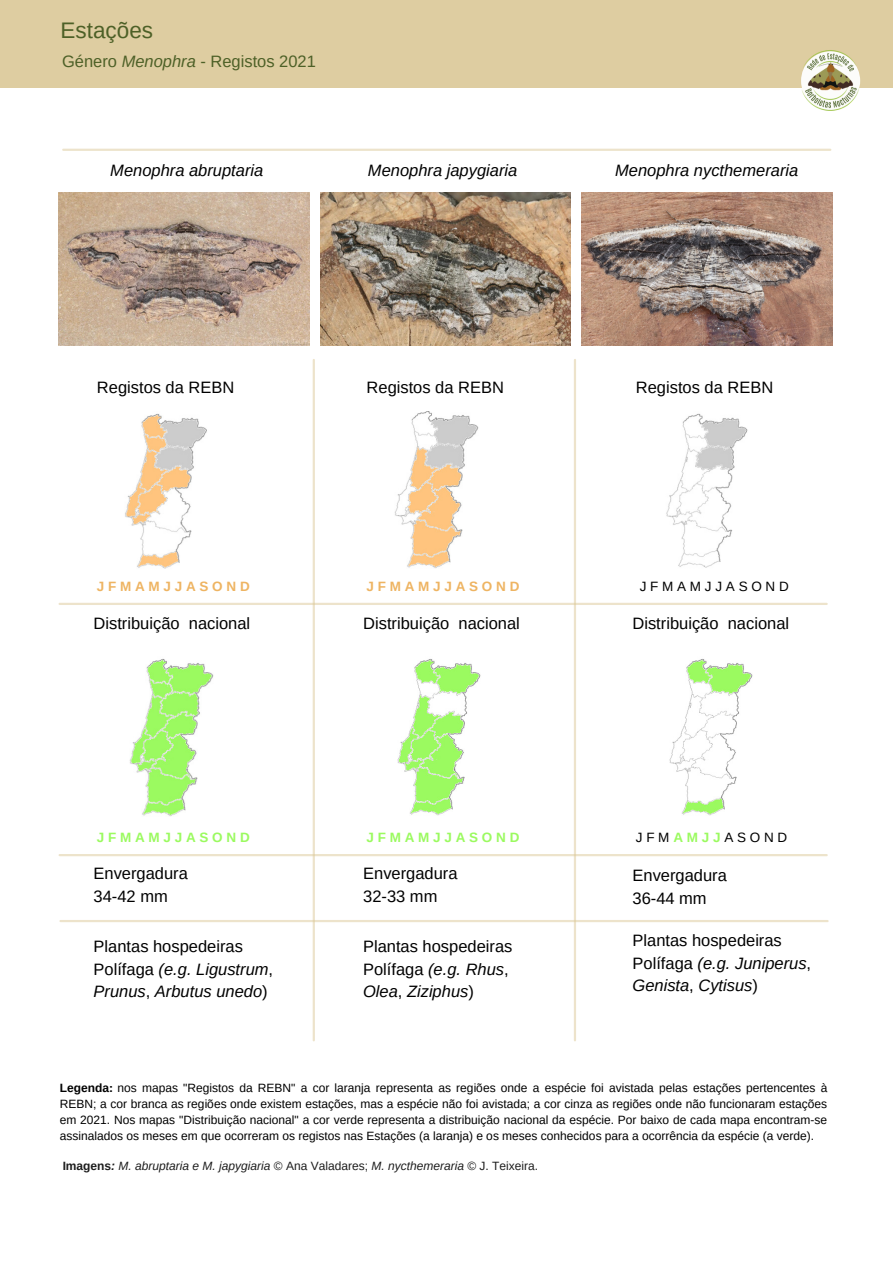
<style>
.page{position:relative;width:893px;height:1264px;background:#fff}
.page>*{position:absolute;margin:0;border:0;box-sizing:border-box;transform-origin:0 0}
.t1{font:22.5px "Arimo";color:#4d6027}
.t2{font:16.5px "Arimo";color:#000}
.t3{font:italic 16.5px/22.5px "Arimo";color:#000}
.t4{font:16.5px "Arimo";color:#4d6027}
.t5{font:700 13.5px "Arimo";color:#eeb462}
.t6{font:700 13.5px "Arimo";color:#9bfa60}
.t7{font:13.5px "Arimo";color:#000}
.t8{font:12px/16px "Arimo";color:#000;text-align:justify}
.t9{font:italic 12px "Arimo";color:#000}
.s1{font-style:italic}
.s2{font-style:normal}
.s3{font-weight:700;color:#9bfa60}
.s4{font-weight:700}
.s5{font-weight:700;font-style:normal}
</style>
<div class="page">
<img style="left:58px;top:192px;width:251px;height:153px">
<img style="left:320px;top:192px;width:250px;height:153px">
<img style="left:581px;top:192px;width:251px;height:153px">
<div style="left:0;top:0;width:892px;height:88px;background:#decda1"></div>
<img style="left:801px;top:50px;width:60px;height:61px">
<hr style="left:63px;top:149px;width:767px;height:2px;background:#dbc896">
<img style="left:125px;top:413px;width:82px;height:156px">
<img style="left:129px;top:659px;width:85px;height:158px">
<img style="left:395px;top:411px;width:84px;height:158px">
<img style="left:397px;top:659px;width:84px;height:157px">
<img style="left:666px;top:413px;width:82px;height:155px">
<img style="left:669px;top:659px;width:84px;height:157px">
<hr style="left:312px;top:360px;width:3px;height:680px;background:#dbc896">
<hr style="left:573px;top:360px;width:3px;height:680px;background:#dbc896">
<hr style="left:60px;top:602px;width:766px;height:3px;background:#dbc896">
<hr style="left:60px;top:854px;width:766px;height:2px;background:#dbc896">
<hr style="left:60px;top:919px;width:767px;height:3px;background:#dbc896">
<p class="t1" style="left:61px;top:17px;width:94px">Estações</p>
<p class="t4" style="left:62px;top:52px;width:255px">Género <span class="s1">Menophra</span> - Registos 2021</p>
<p class="t3" style="left:110px;top:159px;width:154px">Menophra abruptaria</p>
<p class="t3" style="left:368px;top:159px;width:151px">Menophra japygiaria</p>
<p class="t3" style="left:615px;top:159px;width:185px">Menophra nycthemeraria</p>
<p class="t2" style="left:97px;top:378px;width:139px">Registos da REBN</p>
<p class="t5" style="left:97px;top:579px;width:154px">J F M A M J J A S O N D</p>
<p class="t2" style="left:94px;top:614px;width:158px">Distribuição nacional</p>
<p class="t6" style="left:97px;top:830px;width:154px">J F M A M J J A S O N D</p>
<p class="t2" style="left:94px;top:864px;width:96px">Envergadura</p>
<p class="t2" style="left:94px;top:886px;width:76px">34-42 mm</p>
<p class="t2" style="left:94px;top:937px;width:151px">Plantas hospedeiras</p>
<p class="t3" style="left:94px;top:957px;width:181px"><span class="s2">Polífaga</span> (e.g. Ligustrum<span class="s2">,<br></span>Prunus<span class="s2">,</span> Arbutus unedo<span class="s2">)</span></p>
<p class="t2" style="left:366px;top:378px;width:139px">Registos da REBN</p>
<p class="t5" style="left:366px;top:579px;width:154px">J F M A M J J A S O N D</p>
<p class="t2" style="left:363px;top:614px;width:158px">Distribuição nacional</p>
<p class="t6" style="left:366px;top:830px;width:154px">J F M A M J J A S O N D</p>
<p class="t2" style="left:363px;top:864px;width:96px">Envergadura</p>
<p class="t2" style="left:363px;top:886px;width:76px">32-33 mm</p>
<p class="t2" style="left:363px;top:937px;width:151px">Plantas hospedeiras</p>
<p class="t3" style="left:363px;top:957px;width:147px"><span class="s2">Polífaga</span> (e.g. Rhus<span class="s2">,<br></span>Olea<span class="s2">,</span> Ziziphus<span class="s2">)</span></p>
<p class="t2" style="left:635px;top:378px;width:139px">Registos da REBN</p>
<p class="t7" style="left:639px;top:579px;width:150px">J F M A M J J A S O N D</p>
<p class="t2" style="left:632px;top:614px;width:158px">Distribuição nacional</p>
<p class="t7" style="left:635px;top:830px;width:153px">J F M <span class="s3">A M J J</span> A S O N D</p>
<p class="t2" style="left:632px;top:866px;width:96px">Envergadura</p>
<p class="t2" style="left:632px;top:888px;width:76px">36-44 mm</p>
<p class="t2" style="left:632px;top:931px;width:151px">Plantas hospedeiras</p>
<p class="t3" style="left:632px;top:951px;width:180px"><span class="s2">Polífaga</span> (e.g. Juniperus<span class="s2">,<br></span>Genista<span class="s2">,</span> Cytisus<span class="s2">)</span></p>
<p class="t8" style="left:60px;top:1079px;width:769px"><span class="s4">Legenda:</span> nos mapas "Registos da REBN" a cor laranja representa as regiões onde a espécie foi avistada pelas estações pertencentes à REBN; a cor branca as regiões onde existem estações, mas a espécie não foi avistada; a cor cinza as regiões onde não funcionaram estações em 2021. Nos mapas "Distribuição nacional" a cor verde representa a distribuição nacional da espécie. Por baixo de cada mapa encontram-se assinalados os meses em que ocorreram os registos nas Estações (a laranja) e os meses conhecidos para a ocorrência da espécie (a verde).</p>
<p class="t9" style="left:63px;top:1159px;width:477px"><span class="s5">Imagens</span><span class="s4">:</span> M. abruptaria e M. japygiaria <span class="s2">© Ana Valadares;</span> M. nycthemeraria <span class="s2">© J. Teixeira.</span></p>
</div>
